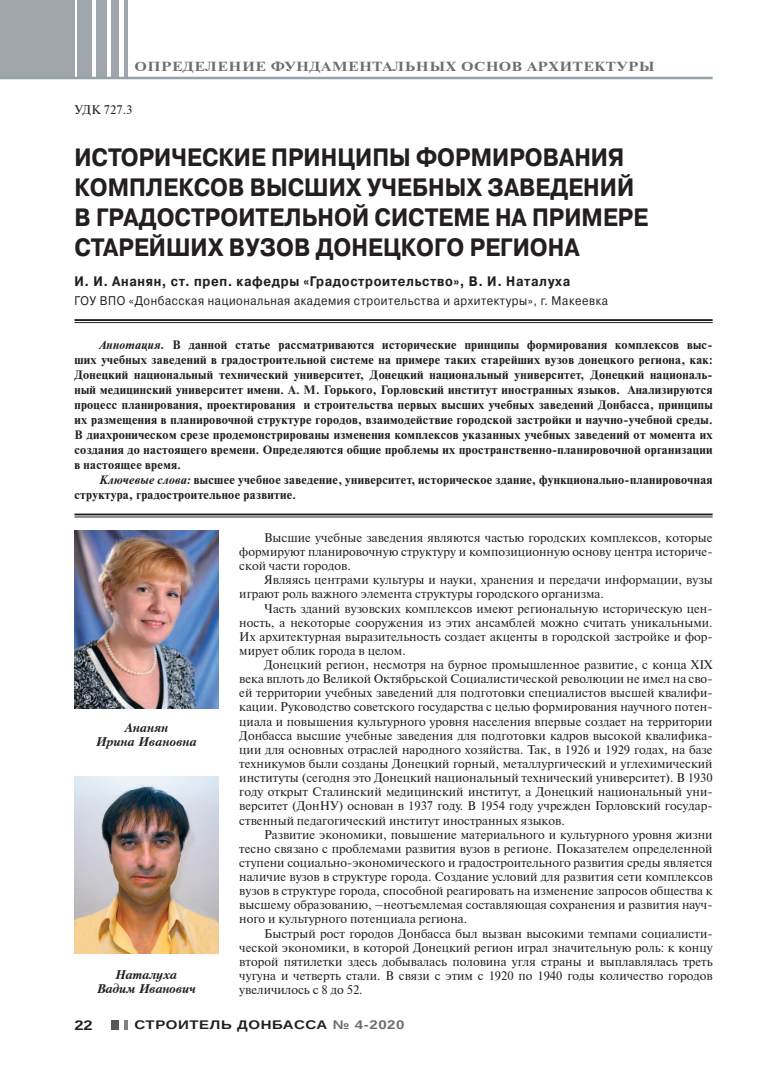
<style>
.page{position:relative;width:780px;height:1088px;background:#fff}
.page>*{position:absolute;margin:0;border:0;box-sizing:border-box;transform-origin:0 0}
.заголовок{font:700 25px/30px "Pragmatica C";color:#231f20;scale:.9 1}
.автор{font:700 13.75px "Pragmatica C";letter-spacing:.05em;color:#231f20;scale:.9 1}
.t1{font:700 13.75px "Arimo";color:#231f20;scale:1.2 1}
.колонтитул{font:700 13.12px "Newton C";letter-spacing:.04em;color:#6c6d70;scale:1.2 1}
.основной{font:12.5px/14.1px "Newton C";color:#231f20;text-align:justify}
.организация{font:12.5px "Pragmatica C";letter-spacing:.05em;color:#231f20;scale:.9 1}
.подпись_автор{font:italic 700 12.5px "Petersburg CTT";letter-spacing:-.01em;color:#231f20}
.t2{font:700 12.5px "Arimo";letter-spacing:.04em;color:#231f20;scale:1.2 1}
.удк{font:12.5px "Newton C";color:#231f20}
.аннотация{font:700 12.12px/15px "Newton C";letter-spacing:.025em;color:#231f20;text-align:justify}
.ключ_слова{font:700 12.12px/15.1px "Newton C";letter-spacing:.025em;color:#231f20}
.s1{font-style:italic}
.s2{color:#6c6d70}
</style>
<div class="page">
<div style="left:0;top:0;width:74px;height:78px;background:#a0a6ac"></div>
<div style="left:78px;top:0;width:14px;height:78px;background:#a0a6ac"></div>
<div style="left:96px;top:0;width:11px;height:78px;background:#a0a6ac"></div>
<div style="left:111px;top:0;width:7px;height:78px;background:#a0a6ac"></div>
<hr style="left:124px;top:0;width:3px;height:78px;background:#a0a6ac">
<div style="left:111px;top:1020px;width:7px;height:9px;background:#57585a"></div>
<svg style="left:124px;top:1020px;width:3px;height:9px"></svg>
<hr style="left:0;top:77px;width:712px;height:2px;background:#94a2aa">
<hr style="left:74px;top:319px;width:638px;height:2px;background:#231f20">
<hr style="left:74px;top:322px;width:638px;height:1px;background:#231f20">
<hr style="left:74px;top:513px;width:638px;height:2px;background:#231f20">
<hr style="left:74px;top:517px;width:638px;height:1px;background:#231f20">
<img style="left:74px;top:531px;width:144px;height:177px">
<img style="left:74px;top:776px;width:144px;height:177px">
<p class="колонтитул" style="left:134px;top:59px;width:435px">ОПРЕДЕЛЕНИЕ ФУНДАМЕНТАЛЬНЫХ ОСНОВ АРХИТЕКТУРЫ</p>
<p class="удк" style="left:74px;top:103px;width:59px">УДК 727.3</p>
<p class="заголовок" style="left:74px;top:143px;width:639px">ИСТОРИЧЕСКИЕ ПРИНЦИПЫ ФОРМИРОВАНИЯ КОМПЛЕКСОВ ВЫСШИХ УЧЕБНЫХ ЗАВЕДЕНИЙ В ГРАДОСТРОИТЕЛЬНОЙ СИСТЕМЕ НА ПРИМЕРЕ СТАРЕЙШИХ ВУЗОВ ДОНЕЦКОГО РЕГИОНА</p>
<p class="автор" style="left:74px;top:274px;width:552px">И. И. Ананян, ст. преп. кафедры «Градостроительство», В. И. Наталуха</p>
<p class="организация" style="left:74px;top:294px;width:594px">ГОУ ВПО «Донбасская национальная академия строительства и архитектуры», г. Макеевка</p>
<p class="аннотация" style="left:74px;top:337px;width:639px;text-indent:25px"><span class="s1">Аннотация.</span> В данной статье рассматриваются исторические принципы формирования комплексов выс&shy;ших учебных заведений в градостроительной системе на примере таких старейших вузов донецкого региона, как:<br>Донецкий национальный технический университет, Донецкий национальный университет, Донецкий националь&shy;ный медицинский университет имени. А. М. Горького, Горловский институт иностранных языков. Анализируются процесс планирования, проектирования и строительства первых высших учебных заведений Донбасса, принципы их размещения в планировочной структуре городов, взаимодействие городской застройки и научно-учебной среды.<br>В диахроническом срезе продемонстрированы изменения комплексов указанных учебных заведений от момента их создания до настоящего времени. Определяются общие проблемы их пространственно-планировочной организации в настоящее время.</p>
<p class="ключ_слова" style="left:74px;top:472px;width:639px;text-indent:25px"><span class="s1">Ключевые слова:</span> высшее учебное заведение, университет, историческое здание, функционально-планировочная структура, градостроительное развитие.</p>
<p class="подпись_автор" style="left:124px;top:720px;width:45px">Ананян</p>
<p class="подпись_автор" style="left:96px;top:734px;width:102px">Ирина Ивановна</p>
<p class="подпись_автор" style="left:116px;top:967px;width:63px">Наталуха</p>
<p class="подпись_автор" style="left:97px;top:980px;width:100px">Вадим Иванович</p>
<p class="основной" style="left:239px;top:531px;width:475px;text-indent:25px">Высшие учебные заведения являются частью городских комплексов, которые формируют планировочную структуру и композиционную основу центра историче&shy;ской части городов.</p>
<p class="основной" style="left:239px;top:573px;width:475px;text-indent:25px">Являясь центрами культуры и науки, хранения и передачи информации, вузы играют роль важного элемента структуры городского организма.</p>
<p class="основной" style="left:239px;top:601px;width:475px;text-indent:25px">Часть зданий вузовских комплексов имеют региональную историческую цен&shy;ность, а некоторые сооружения из этих ансамблей можно считать уникальными.<br>Их архитектурная выразительность создает акценты в городской застройке и фор&shy;мирует облик города в целом.</p>
<p class="основной" style="left:239px;top:658px;width:475px;text-indent:25px">Донецкий регион, несмотря на бурное промышленное развитие, с конца XIX века вплоть до Великой Октябрьской Социалистической революции не имел на сво&shy;ей территории учебных заведений для подготовки специалистов высшей квалифи&shy;кации. Руководство советского государства с целью формирования научного потен&shy;циала и повышения культурного уровня населения впервые создает на территории Донбасса высшие учебные заведения для подготовки кадров высокой квалифика&shy;ции для основных отраслей народного хозяйства. Так, в 1926 и 1929 годах, на базе техникумов были созданы Донецкий горный, металлургический и углехимический институты (сегодня это Донецкий национальный технический университет). В 1930 году открыт Сталинский медицинский институт, а Донецкий национальный уни&shy;верситет (ДонНУ) основан в 1937 году. В 1954 году учрежден Горловский государ&shy;ственный педагогический институт иностранных языков.</p>
<p class="основной" style="left:239px;top:827px;width:475px;text-indent:25px">Развитие экономики, повышение материального и культурного уровня жизни тесно связано с проблемами развития вузов в регионе. Показателем определенной ступени социально-экономического и градостроительного развития среды является наличие вузов в структуре города. Создание условий для развития сети комплексов вузов в структуре города, способной реагировать на изменение запросов общества к высшему образованию, –неотъемлемая составляющая сохранения и развития науч&shy;ного и культурного потенциала региона.</p>
<p class="основной" style="left:239px;top:926px;width:475px;text-indent:25px">Быстрый рост городов Донбасса был вызван высокими темпами социалисти&shy;ческой экономики, в которой Донецкий регион играл значительную роль: к концу второй пятилетки здесь добывалась половина угля страны и выплавлялась треть чугуна и четверть стали. В связи с этим с 1920 по 1940 годы количество городов увеличилось с 8 до 52.</p>
<p class="t1" style="left:74px;top:1016px;width:17px">22</p>
<p class="t2" style="left:134px;top:1016px;width:226px">СТРОИТЕЛЬ ДОНБАССА <span class="s2">№ 4-2020</span></p>
</div>
